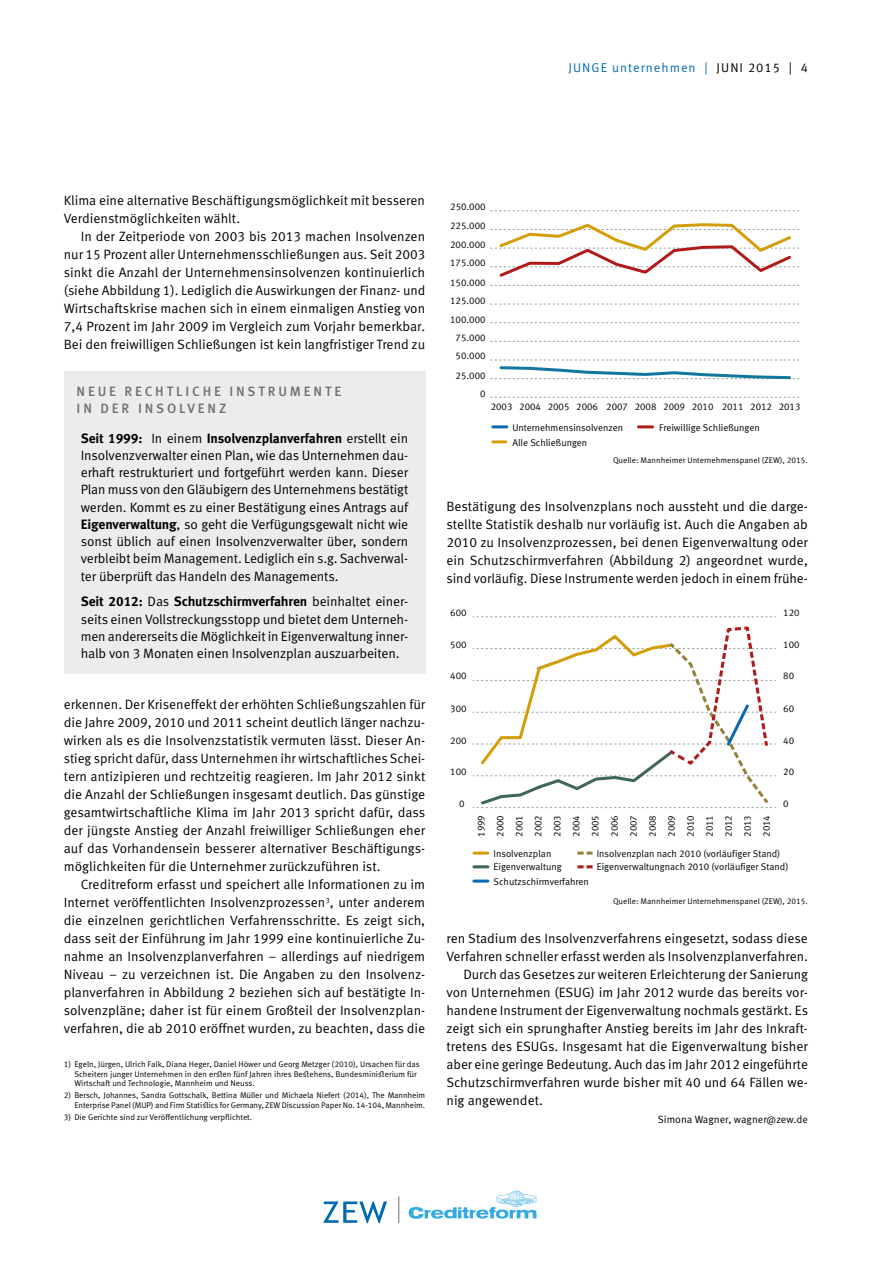
<style>
.page{position:relative;width:893px;height:1263px;background:#fff}
.page>*{position:absolute;margin:0;border:0;box-sizing:border-box;transform-origin:0 0}
.A1_Flließtext{font:13.5px/18px "Meta Pro";color:#000;text-align:justify}
.N3_Kastentext{font:13.5px/17.2px "Meta Pro";letter-spacing:-.01em;color:#000;text-align:justify}
.Datenquellen{font:500 13.5px/16.2px "Meta Pro";letter-spacing:.21em;color:#6f6f6e}
.t1{font:12.75px "Meta Pro";letter-spacing:.075em;color:#0069b4}
.Autor{font:10.5px "Meta Pro";color:#000}
.t2{font:9.75px/19px "Meta Normal LF";color:#020204;text-align:justify}
.Grafik_Lesehilfe{font:8.25px/9.8px "Meta Pro";letter-spacing:-.005em;color:#000}
.s1{color:#000}
.s2{font-weight:700}
</style>
<div class="page">
<svg style="left:323px;top:1201px;width:64px;height:22px"></svg>
<svg style="left:409px;top:1191px;width:127px;height:28px"></svg>
<svg style="left:399px;top:1196px;width:1px;height:27px"></svg>
<div style="left:64px;top:371px;width:361px;height:302px;background:#ececed"></div>
<svg style="left:473px;top:616px;width:303px;height:1px"></svg>
<svg style="left:473px;top:626px;width:303px;height:182px"></svg>
<hr style="left:474px;top:851px;width:14px;height:3px;background:#d39e09">
<svg style="left:577px;top:851px;width:14px;height:4px"></svg>
<hr style="left:474px;top:865px;width:14px;height:3px;background:#3e6754">
<svg style="left:474px;top:879px;width:14px;height:4px"></svg>
<svg style="left:577px;top:865px;width:14px;height:3px"></svg>
<svg style="left:491px;top:397px;width:309px;height:1px"></svg>
<svg style="left:491px;top:341px;width:309px;height:1px"></svg>
<svg style="left:491px;top:322px;width:309px;height:1px"></svg>
<svg style="left:491px;top:304px;width:309px;height:1px"></svg>
<svg style="left:491px;top:285px;width:309px;height:1px"></svg>
<svg style="left:491px;top:210px;width:309px;height:1px"></svg>
<svg style="left:491px;top:360px;width:309px;height:20px"></svg>
<svg style="left:491px;top:223px;width:309px;height:54px"></svg>
<hr style="left:638px;top:425px;width:15px;height:3px;background:#b01b1a">
<svg style="left:493px;top:440px;width:13px;height:3px"></svg>
<hr style="left:493px;top:425px;width:14px;height:3px;background:#0b68b2">
<p class="t1" style="left:568px;top:60px;width:241px">JUNGE unternehmen | <span class="s1">JUNI 2015 | 4</span></p>
<p class="A1_Flließtext" style="left:64px;top:192px;width:363px">Klima eine alternative Beschäftigungsmöglichkeit mit besseren<br>Verdienstmöglichkeiten wählt.</p>
<p class="A1_Flließtext" style="left:64px;top:228px;width:363px;text-indent:17px">In der Zeitperiode von 2003 bis 2013 machen Insolvenzen nur 15 Prozent aller Unternehmensschließungen aus. Seit 2003 sinkt die Anzahl der Unternehmensinsolvenzen kontinuierlich (siehe Abbildung 1). Lediglich die Auswirkungen der Finanz- und Wirtschaftskrise machen sich in einem einmaligen Anstieg von 7,4 Prozent im Jahr 2009 im Vergleich zum Vorjahr bemerkbar.<br>Bei den freiwilligen Schließungen ist kein langfristiger Trend zu</p>
<p class="Datenquellen" style="left:77px;top:384px;width:266px">NEUE RECHTLICHE INSTRUMENTE<br>IN DER INSOLVENZ</p>
<p class="N3_Kastentext" style="left:81px;top:430px;width:329px"><span class="s2">Seit 1999:</span> In einem <span class="s2">Insolvenzplanverfahren</span> erstellt ein Insolvenzverwalter einen Plan, wie das Unternehmen dau&shy;erhaft restrukturiert und fortgeführt werden kann. Dieser Plan muss von den Gläubigern des Unternehmens bestätigt werden. Kommt es zu einer Bestätigung eines Antrags auf <span class="s2">Eigenverwaltung</span>, so geht die Verfügungsgewalt nicht wie sonst üblich auf einen Insolvenzverwalter über, sondern verbleibt beim Management. Lediglich ein s.g. Sachverwal&shy;ter überprüft das Handeln des Managements.</p>
<p class="N3_Kastentext" style="left:81px;top:593px;width:329px"><span class="s2">Seit 2012:</span> Das <span class="s2">Schutzschirmverfahren</span> beinhaltet einer&shy;seits einen Vollstreckungsstopp und bietet dem Unterneh&shy;men andererseits die Möglichkeit in Eigenverwaltung inner&shy;halb von 3 Monaten einen Insolvenzplan auszuarbeiten.</p>
<p class="A1_Flließtext" style="left:64px;top:696px;width:363px">erkennen. Der Kriseneffekt der erhöhten Schließungszahlen für die Jahre 2009, 2010 und 2011 scheint deutlich länger nachzu&shy;wirken als es die Insolvenzstatistik vermuten lässt. Dieser An&shy;stieg spricht dafür, dass Unternehmen ihr wirtschaftliches Schei&shy;tern antizipieren und rechtzeitig reagieren. Im Jahr 2012 sinkt die Anzahl der Schließungen insgesamt deutlich. Das günstige gesamtwirtschaftliche Klima im Jahr 2013 spricht dafür, dass der jüngste Anstieg der Anzahl freiwilliger Schließungen eher auf das Vorhandensein besserer alternativer Beschäftigungs&shy;möglichkeiten für die Unternehmer zurückzuführen ist.</p>
<p class="A1_Flließtext" style="left:64px;top:876px;width:363px;text-indent:17px">Creditreform erfasst und speichert alle Informationen zu im Internet veröffentlichten Insolvenzprozessen<sup>3</sup>, unter anderem die einzelnen gerichtlichen Verfahrensschritte. Es zeigt sich, dass seit der Einführung im Jahr 1999 eine kontinuierliche Zu&shy;nahme an Insolvenzplanverfahren – allerdings auf niedrigem Niveau – zu verzeichnen ist. Die Angaben zu den Insolvenz&shy;planverfahren in Abbildung 2 beziehen sich auf bestätigte In&shy;solvenzpläne; daher ist für einem Großteil der Insolvenzplan&shy;verfahren, die ab 2010 eröffnet wurden, zu beachten, dass die</p>
<p class="Grafik_Lesehilfe" style="left:74px;top:1059px;width:347px;text-indent:-11px">1) Egeln, Jürgen, Ulrich Falk, Diana Heger, Daniel Höwer und Georg Metzger (2010), Ursachen für das<br>Scheitern junger Unternehmen in den ersten fünf Jahren ihres Bestehens, Bundesministerium für<br>Wirtschaft und Technologie, Mannheim und Neuss.</p>
<p class="Grafik_Lesehilfe" style="left:64px;top:1091px;width:363px;text-align:right">2) Bersch, Johannes, Sandra Gottschalk, Bettina Müller und Michaela Niefert (2014), The Mannheim<br>Enterprise Panel (MUP) and Firm Statistics for Germany, ZEW Discussion Paper No. 14-104, Mannheim.</p>
<p class="Grafik_Lesehilfe" style="left:64px;top:1112px;width:190px">3) Die Gerichte sind zur Veröffentlichung verpflichtet.</p>
<p class="t2" style="left:450px;top:197px;width:37px">250.000</p>
<p class="t2" style="left:450px;top:215px;width:37px">225.000</p>
<p class="t2" style="left:450px;top:235px;width:37px">200.000</p>
<p class="t2" style="left:450px;top:253px;width:37px">175.000</p>
<p class="t2" style="left:450px;top:272px;width:37px">150.000</p>
<p class="t2" style="left:450px;top:290px;width:37px">125.000</p>
<p class="t2" style="left:450px;top:310px;width:37px">100.000</p>
<p class="t2" style="left:456px;top:328px;width:31px">75.000</p>
<p class="t2" style="left:456px;top:346px;width:31px">50.000</p>
<p class="t2" style="left:456px;top:365px;width:31px">25.000</p>
<p class="t2" style="left:480px;top:383px;width:7px">0</p>
<p class="t2" style="left:491px;top:397px;width:311px">2003 2004 2005 2006 2007 2008 2009 2010 2011 2012 2013</p>
<p class="t2" style="left:512px;top:417px;width:112px">Unternehmensinsolvenzen</p>
<p class="t2" style="left:659px;top:417px;width:102px">Freiwillige Schließungen</p>
<p class="t2" style="left:512px;top:432px;width:76px">Alle Schließungen</p>
<p class="Grafik_Lesehilfe" style="left:613px;top:456px;width:196px">Quelle: Mannheimer Unternehmenspanel (ZEW), 2015.</p>
<p class="A1_Flließtext" style="left:446px;top:498px;width:363px">Bestätigung des Insolvenzplans noch aussteht und die darge&shy;stellte Statistik deshalb nur vorläufig ist. Auch die Angaben ab 2010 zu Insolvenzprozessen, bei denen Eigenverwaltung oder ein Schutzschirmverfahren (Abbildung 2) angeordnet wurde, sind vorläufig. Diese Instrumente werden jedoch in einem frühe-</p>
<p class="t2" style="left:450px;top:603px;width:18px">600</p>
<p class="t2" style="left:783px;top:603px;width:18px">120</p>
<p class="t2" style="left:450px;top:635px;width:18px">500</p>
<p class="t2" style="left:783px;top:635px;width:18px">100</p>
<p class="t2" style="left:450px;top:666px;width:18px">400</p>
<p class="t2" style="left:783px;top:666px;width:12px">80</p>
<p class="t2" style="left:450px;top:699px;width:18px">300</p>
<p class="t2" style="left:783px;top:699px;width:12px">60</p>
<p class="t2" style="left:450px;top:731px;width:18px">200</p>
<p class="t2" style="left:783px;top:731px;width:12px">40</p>
<p class="t2" style="left:450px;top:762px;width:18px">100</p>
<p class="t2" style="left:783px;top:762px;width:12px">20</p>
<p class="t2" style="left:459px;top:794px;width:7px">0</p>
<p class="t2" style="left:783px;top:794px;width:7px">0</p>
<p class="t2" style="left:472px;top:837px;width:23px;rotate:-90deg">1999<br>2000<br>2001<br>2002<br>2003<br>2004<br>2005<br>2006<br>2007<br>2008<br>2009<br>2010<br>2011<br>2012<br>2013<br>2014</p>
<p class="t2" style="left:494px;top:844px;width:59px">Insolvenzplan</p>
<p class="t2" style="left:597px;top:844px;width:185px">Insolvenzplan nach 2010 (vorläufiger Stand)</p>
<p class="t2" style="left:494px;top:860px;width:97px;line-height:14.2px">Eigenverwaltung<br>Schutzschirmverfahren</p>
<p class="t2" style="left:597px;top:857px;width:193px">Eigenverwaltungnach 2010 (vorläufiger Stand)</p>
<p class="Grafik_Lesehilfe" style="left:613px;top:897px;width:196px">Quelle: Mannheimer Unternehmenspanel (ZEW), 2015.</p>
<p class="A1_Flließtext" style="left:446px;top:930px;width:363px">ren Stadium des Insolvenzverfahrens eingesetzt, sodass diese<br>Verfahren schneller erfasst werden als Insolvenzplanverfahren.</p>
<p class="A1_Flließtext" style="left:446px;top:966px;width:363px;text-indent:17px">Durch das Gesetzes zur weiteren Erleichterung der Sanierung von Unternehmen (ESUG) im Jahr 2012 wurde das bereits vor&shy;handene Instrument der Eigenverwaltung nochmals gestärkt. Es zeigt sich ein sprunghafter Anstieg bereits im Jahr des Inkraft&shy;tretens des ESUGs. Insgesamt hat die Eigenverwaltung bisher aber eine geringe Bedeutung. Auch das im Jahr 2012 eingeführte Schutzschirmverfahren wurde bisher mit 40 und 64 Fällen we&shy;nig angewendet.</p>
<p class="Autor" style="left:658px;top:1113px;width:152px">Simona Wagner, wagner@zew.de</p>
</div>
